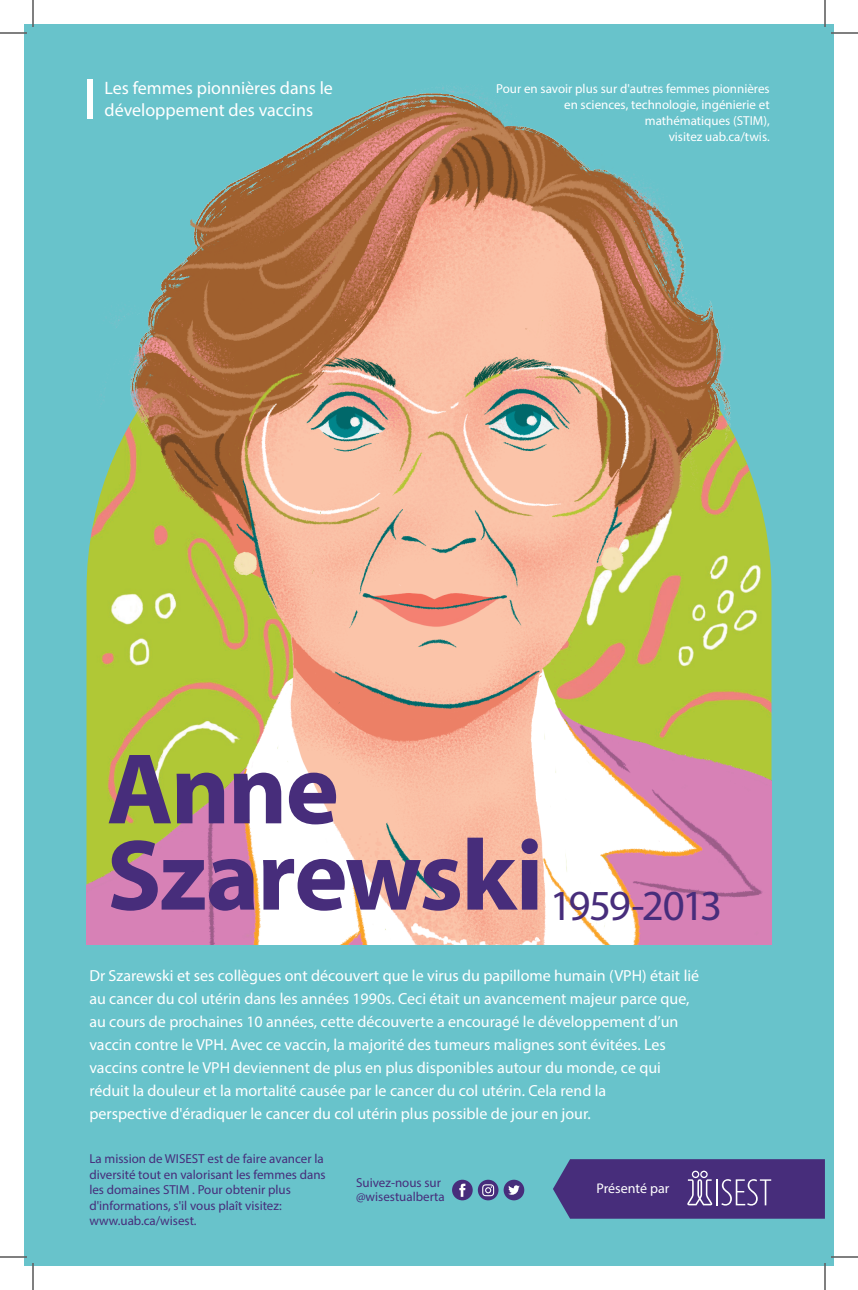
<style>
.page{position:relative;width:858px;height:1290px;background:#fff}
.page>*{position:absolute;margin:0;border:0;box-sizing:border-box;transform-origin:0 0}
.t1{font:700 141.9px "Myriad Arabic";letter-spacing:-.015em;color:#472d7b}
.t2{font:43px "Myriad Pro";letter-spacing:-.06em;color:#472d7b}
.t3{font:18px/21.6px "Myriad Pro";color:#fff}
.t4{font:16px/23px "Myriad Pro";color:#fff}
.t5{font:14px "Myriad Pro";color:#fff}
.t6{font:13px/15.6px "Myriad Pro";color:#472d7b}
.t7{font:13px/16px "Myriad Pro";color:#fff;text-align:right}
</style>
<div class="page">
<div style="left:24px;top:24px;width:810px;height:1242px;background:#68c3cb"></div>
<img style="left:86px;top:86px;width:686px;height:859px">
<div style="left:87px;top:79px;width:6px;height:39px;background:#fff"></div>
<div style="left:504px;top:1180px;width:20px;height:20px;background:#472d7b;border-radius:50%"></div>
<svg style="left:508px;top:1185px;width:12px;height:10px"></svg>
<div style="left:478px;top:1180px;width:21px;height:20px;background:#472d7b;border-radius:50%"></div>
<svg style="left:482px;top:1184px;width:12px;height:12px"></svg>
<div style="left:452px;top:1180px;width:21px;height:20px;background:#472d7b;border-radius:50%"></div>
<svg style="left:459px;top:1184px;width:6px;height:13px"></svg>
<svg style="left:553px;top:1159px;width:272px;height:60px"></svg>
<hr style="left:0;top:32px;width:27px;height:2px;background:#fff">
<hr style="left:831px;top:32px;width:27px;height:2px;background:#fff">
<hr style="left:0;top:1256px;width:27px;height:2px;background:#fff">
<hr style="left:831px;top:1256px;width:27px;height:2px;background:#fff">
<hr style="left:32px;top:0;width:2px;height:27px;background:#fff">
<hr style="left:32px;top:1263px;width:2px;height:27px;background:#fff">
<hr style="left:824px;top:0;width:2px;height:27px;background:#fff">
<hr style="left:824px;top:1263px;width:2px;height:27px;background:#fff">
<svg style="left:0;top:33px;width:27px;height:1px"></svg>
<svg style="left:831px;top:33px;width:27px;height:1px"></svg>
<svg style="left:0;top:1257px;width:27px;height:1px"></svg>
<svg style="left:33px;top:0;width:1px;height:27px"></svg>
<svg style="left:33px;top:1263px;width:1px;height:27px"></svg>
<svg style="left:825px;top:0;width:1px;height:27px"></svg>
<svg style="left:825px;top:1257px;width:33px;height:33px"></svg>
<p class="t3" style="left:105px;top:77px;width:230px">Les femmes pionnières dans le développement des vaccins</p>
<p class="t7" style="left:496px;top:80px;width:275px">Pour en savoir plus sur d'autres femmes pionnières en sciences, technologie, ingénierie et mathématiques (STIM),<br>visitez uab.ca/twis.</p>
<h1 class="t1" style="left:107px;top:691px;width:234px">Anne</h1>
<h1 class="t1" style="left:107px;top:778px;width:438px">Szarewski</h1>
<h2 class="t2" style="left:550px;top:879px;width:174px">1959-2013</h2>
<p class="t4" style="left:89px;top:964px;width:611px">Dr Szarewski et ses collègues ont découvert que le virus du papillome humain (VPH) était lié au cancer du col utérin dans les années 1990s. Ceci était un avancement majeur parce que, au cours de prochaines 10 années, cette découverte a encouragé le développement d’un vaccin contre le VPH. Avec ce vaccin, la majorité des tumeurs malignes sont évitées. Les vaccins contre le VPH deviennent de plus en plus disponibles autour du monde, ce qui réduit la douleur et la mortalité causée par le cancer du col utérin. Cela rend la<br>perspective d'éradiquer le cancer du col utérin plus possible de jour en jour.</p>
<p class="t6" style="left:89px;top:1151px;width:238px">La mission de WISEST est de faire avancer la diversité tout en valorisant les femmes dans les domaines STIM . Pour obtenir plus d'informations, s'il vous plaît visitez: www.uab.ca/wisest.</p>
<p class="t6" style="left:356px;top:1175px;width:90px;line-height:14px">Suivez-nous sur @wisestualberta</p>
<p class="t5" style="left:597px;top:1180px;width:74px">Présenté par</p>
</div>
